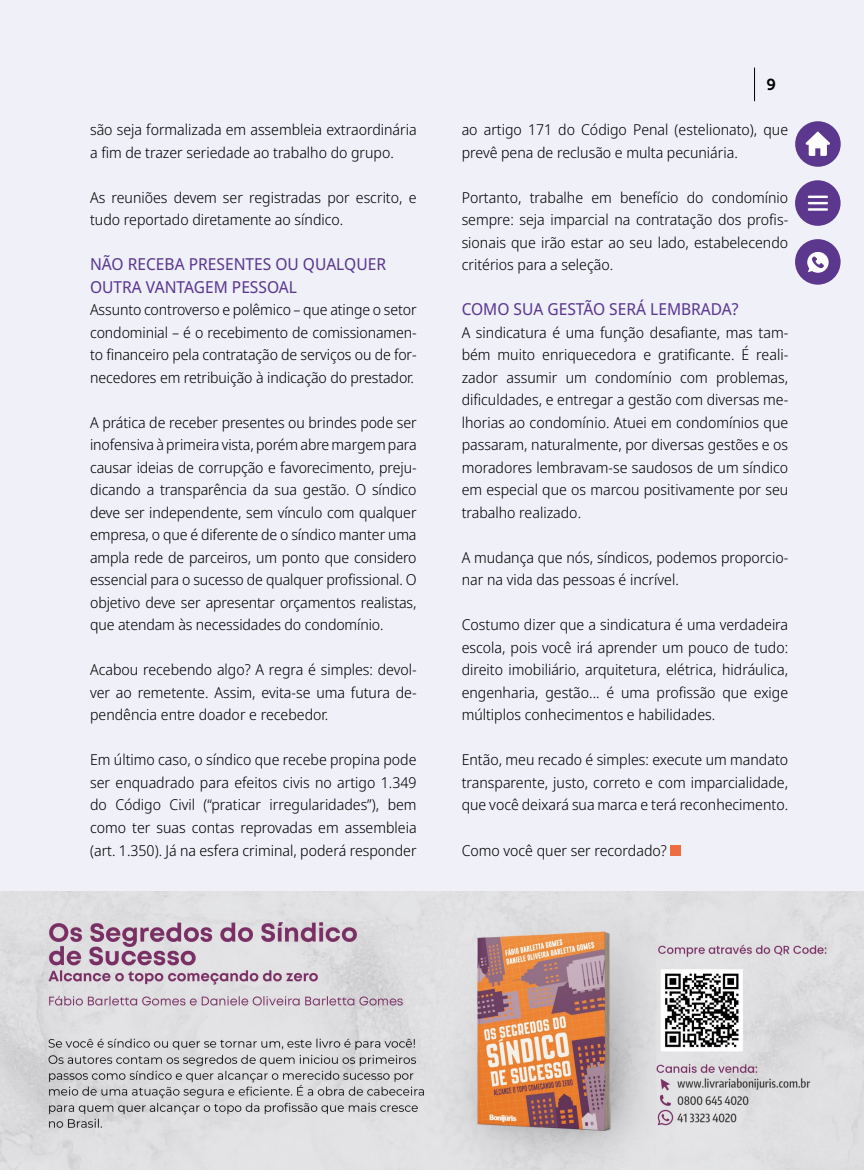
<style>
.page{position:relative;width:864px;height:1170px;background:#fff}
.page>*{position:absolute;margin:0;border:0;box-sizing:border-box;transform-origin:0 0}
.t1{font:16.5px/22.5px "Noto Sans Display";color:#5b388e}
.t2{font:15.9px "Museo Sans 700";color:#000}
.t3{font:300 15px/22.5px "Noto Sans Display";color:#000;text-align:justify}
</style>
<div class="page">
<div style="left:0;top:0;width:863px;height:1169px;background:#f0f0f9"></div>
<hr style="left:753px;top:68px;width:1px;height:33px;background:#000">
<div style="left:670px;top:845px;width:10px;height:10px;background:#ed6d43"></div>
<div style="left:794px;top:180px;width:46px;height:46px;background:#5b388d;border-radius:50%"></div>
<div style="left:794px;top:121px;width:46px;height:46px;background:#5b388d;border-radius:50%"></div>
<hr style="left:807px;top:195px;width:20px;height:3px;background:#fff">
<hr style="left:807px;top:202px;width:20px;height:2px;background:#fff">
<hr style="left:807px;top:208px;width:20px;height:3px;background:#fff">
<div style="left:794px;top:239px;width:46px;height:45px;background:#5b388d;border-radius:50%"></div>
<svg style="left:807px;top:252px;width:21px;height:21px"></svg>
<svg style="left:805px;top:131px;width:24px;height:25px"></svg>
<img style="left:0;top:891px;width:863px;height:278px">
<p class="t3" style="left:90px;top:119px;width:328px">são seja formalizada em assembleia extraordinária a fim de trazer seriedade ao trabalho do grupo.</p>
<p class="t3" style="left:90px;top:186px;width:328px">As reuniões devem ser registradas por escrito, e tudo reportado diretamente ao síndico.</p>
<p class="t1" style="left:90px;top:253px;width:297px">NÃO RECEBA PRESENTES OU QUALQUER<br>OUTRA VANTAGEM PESSOAL</p>
<p class="t3" style="left:90px;top:299px;width:328px">Assunto controverso e polêmico – que atinge o setor condominial – é o recebimento de comissionamen&shy;to financeiro pela contratação de serviços ou de for&shy;necedores em retribuição à indicação do prestador.</p>
<p class="t3" style="left:90px;top:411px;width:328px">A prática de receber presentes ou brindes pode ser inofensiva à primeira vista, porém abre margem para causar ideias de corrupção e favorecimento, preju&shy;dicando a transparência da sua gestão. O síndico deve ser independente, sem vínculo com qualquer empresa, o que é diferente de o síndico manter uma ampla rede de parceiros, um ponto que considero essencial para o sucesso de qualquer profissional. O objetivo deve ser apresentar orçamentos realistas, que atendam às necessidades do condomínio.</p>
<p class="t3" style="left:90px;top:659px;width:328px">Acabou recebendo algo? A regra é simples: devol&shy;ver ao remetente. Assim, evita-se uma futura de&shy;pendência entre doador e recebedor.</p>
<p class="t3" style="left:90px;top:749px;width:328px">Em último caso, o síndico que recebe propina pode ser enquadrado para efeitos civis no artigo 1.349 do Código Civil (“praticar irregularidades”), bem como ter suas contas reprovadas em assembleia (art. 1.350). Já na esfera criminal, poderá responder</p>
<p class="t2" style="left:766px;top:76px;width:11px">9</p>
<p class="t3" style="left:461px;top:119px;width:328px">ao artigo 171 do Código Penal (estelionato), que prevê pena de reclusão e multa pecuniária.</p>
<p class="t3" style="left:461px;top:186px;width:328px">Portanto, trabalhe em benefício do condomínio sempre: seja imparcial na contratação dos profis&shy;sionais que irão estar ao seu lado, estabelecendo critérios para a seleção.</p>
<p class="t1" style="left:461px;top:298px;width:278px">COMO SUA GESTÃO SERÁ LEMBRADA?</p>
<p class="t3" style="left:461px;top:321px;width:328px">A sindicatura é uma função desafiante, mas tam&shy;bém muito enriquecedora e gratificante. É reali&shy;zador assumir um condomínio com problemas, dificuldades, e entregar a gestão com diversas me&shy;lhorias ao condomínio. Atuei em condomínios que passaram, naturalmente, por diversas gestões e os moradores lembravam-se saudosos de um síndico em especial que os marcou positivamente por seu trabalho realizado.</p>
<p class="t3" style="left:461px;top:546px;width:328px">A mudança que nós, síndicos, podemos proporcio&shy;nar na vida das pessoas é incrível.</p>
<p class="t3" style="left:461px;top:614px;width:328px">Costumo dizer que a sindicatura é uma verdadeira escola, pois você irá aprender um pouco de tudo: direito imobiliário, arquitetura, elétrica, hidráulica, engenharia, gestão... é uma profissão que exige múltiplos conhecimentos e habilidades.</p>
<p class="t3" style="left:461px;top:749px;width:328px">Então, meu recado é simples: execute um mandato transparente, justo, correto e com imparcialidade, que você deixará sua marca e terá reconhecimento.</p>
<p class="t3" style="left:461px;top:839px;width:206px">Como você quer ser recordado?</p>
</div>
